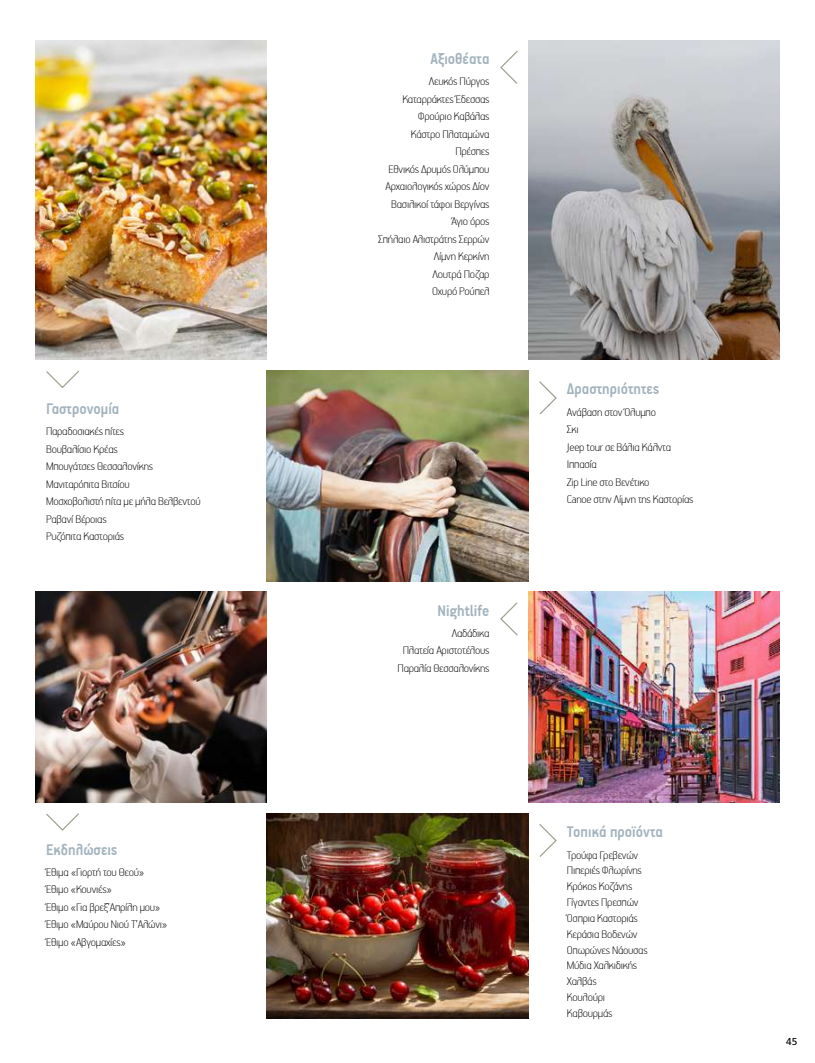
<style>
.page{position:relative;width:815px;height:1063px;background:#fff}
.page>*{position:absolute;margin:0;border:0;box-sizing:border-box;transform-origin:0 0}
.t1{font:700 17.5px "PF Handbook Pro";color:#a3b3be;scale:.9 1}
.t2{font:100 12.5px/17.5px "PF Handbook Pro";letter-spacing:-.02em;color:#000}
.t3{font:10px "PF Catalog";color:#000}
</style>
<div class="page">
<img style="left:528px;top:40px;width:252px;height:320px">
<img style="left:528px;top:592px;width:252px;height:210px">
<img style="left:266px;top:371px;width:262px;height:210px">
<img style="left:266px;top:813px;width:262px;height:205px">
<img style="left:35px;top:40px;width:231px;height:320px">
<img style="left:35px;top:592px;width:231px;height:210px">
<svg style="left:46px;top:370px;width:33px;height:18px"></svg>
<svg style="left:46px;top:813px;width:33px;height:18px"></svg>
<svg style="left:500px;top:602px;width:18px;height:34px"></svg>
<svg style="left:500px;top:51px;width:18px;height:33px"></svg>
<svg style="left:539px;top:381px;width:18px;height:34px"></svg>
<svg style="left:539px;top:824px;width:18px;height:33px"></svg>
<h1 class="t1" style="left:46px;top:398px;width:83px">Γαστρονομία</h1>
<p class="t2" style="left:46px;top:422px;width:156px">Παραδοσιακές πίτες<br>Βουβαλίσιο Κρέας<br>Μπουγάτσες Θεσσαλονίκης<br>Μανιταρόπιτα Βιτσίου<br>Μοσχοβολιστή πίτα με μήλα Βελβεντού<br>Ραβανί Βέροιας<br>Ρυζόπιτα Καστοριάς</p>
<h1 class="t1" style="left:46px;top:839px;width:81px">Εκδηλώσεις</h1>
<p class="t2" style="left:46px;top:863px;width:123px">Έθιμα «Γιορτή του Θεού»<br>Έθιμο «Κουνιές»<br>Έθιμο «Για βρεξ’Απρίλη μου»<br>Έθιμο «Μαύρου Νιού Τ’Αλώνι»<br>Έθιμο «Αβγομαχίες»</p>
<h1 class="t1" style="left:431px;top:48px;width:67px">Aξιοθέατα</h1>
<p class="t2" style="left:378px;top:72px;width:113px;text-align:right">Λευκός Πύργος<br>Καταρράκτες Έδεσσας<br>Φρούριο Καβάλας<br>Κάστρο Πλαταμώνα<br>Πρέσπες<br>Εθνικός Δρυμός Ολύμπου<br>Αρχαιολογικός χώρος Δίον<br>Βασιλικοί τάφοι Βεργίνας<br>Άγιο όρος<br>Σπήλαιο Αλιστράτης Σερρών<br>Λίμνη Κερκίνη<br>Λουτρά Ποζαρ<br>Οχυρό Ρούπελ</p>
<h1 class="t1" style="left:438px;top:600px;width:59px">Nightlife</h1>
<p class="t2" style="left:398px;top:624px;width:93px;text-align:right">Λαδάδικα<br>Πλατεία Αριστοτέλους<br>Παραλία Θεσσαλονίκης</p>
<h1 class="t1" style="left:567px;top:378px;width:104px">Δραστηριότητες</h1>
<p class="t2" style="left:567px;top:402px;width:128px">Ανάβαση στον Όλυμπο<br>Σκι<br>Jeep tour σε Βάλια Κάλντα<br>Ιππασία<br>Zip Line στο Βενέτικο<br>Canoe στην Λίμνη της Καστορίας</p>
<h1 class="t1" style="left:567px;top:821px;width:108px">Τοπικά προϊόντα</h1>
<p class="t2" style="left:567px;top:846px;width:82px;line-height:15.9px">Τρούφα Γρεβενών<br>Πιπεριές Φλωρίνης<br>Κρόκος Κοζάνης<br>Γίγαντες Πρεσπών<br>Όσπρια Καστοριάς<br>Κεράσια Βοδενών<br>Οπωρώνες Νάουσας<br>Μύδια Χαλκιδικής<br>Χαλβάς<br>Κουλούρι<br>Καβουρμάς</p>
<p class="t3" style="left:786px;top:1036px;width:13px">45</p>
</div>
